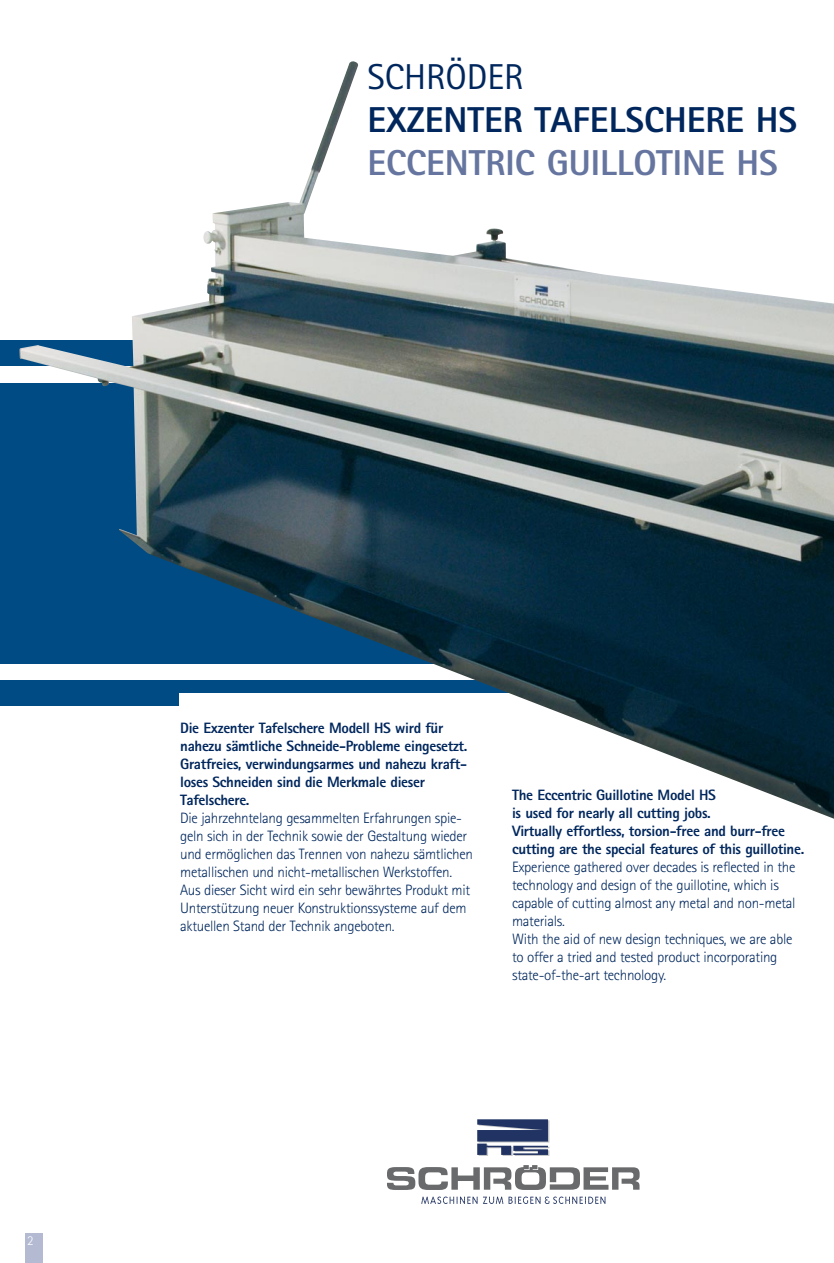
<style>
.page{position:relative;width:834px;height:1263px;background:#fff}
.page>*{position:absolute;margin:0;border:0;box-sizing:border-box;transform-origin:0 0}
.t1{font:800 36px "AT Rotis Sans Serif";color:#00275d}
.t2{font:800 36px "AT Rotis Sans Serif";color:#65759f}
.t3{font:36px "AT Rotis Sans Serif";color:#00275d}
.t4{font:300 15px/18px "AT Rotis Sans Serif";letter-spacing:-.02em;color:#00275d}
.t5{font:800 15px/18px "AT Rotis Sans Serif";letter-spacing:-.02em;color:#00275d}
.t6{font:300 13.5px "AT Rotis Sans Serif";color:#fff}
</style>
<div class="page">
<div style="left:0;top:340px;width:833px;height:26px;background:#004b84"></div>
<div style="left:0;top:680px;width:179px;height:26px;background:#004b84"></div>
<div style="left:0;top:383px;width:833px;height:280px;background:#004b84"></div>
<img style="left:19px;top:61px;width:814px;height:758px">
<svg style="left:421px;top:1196px;width:184px;height:8px"></svg>
<svg style="left:387px;top:1165px;width:252px;height:25px"></svg>
<svg style="left:477px;top:1119px;width:72px;height:37px"></svg>
<div style="left:26px;top:1233px;width:17px;height:30px;background:#b3bad2"></div>
<h1 class="t3" style="left:367px;top:64px;width:157px">SCHRÖDER</h1>
<h1 class="t1" style="left:367px;top:107px;width:431px">EXZENTER TAFELSCHERE HS</h1>
<h1 class="t2" style="left:367px;top:150px;width:412px">ECCENTRIC GUILLOTINE HS</h1>
<p class="t6" style="left:27px;top:1236px;width:8px">2</p>
<p class="t5" style="left:180px;top:721px;width:289px">Die Exzenter Tafelschere Modell HS wird für nahezu sämtliche Schneide-Probleme eingesetzt.<br>Gratfreies, verwindungsarmes und nahezu kraft&shy;loses Schneiden sind die Merkmale dieser Tafelschere.</p>
<p class="t4" style="left:180px;top:810px;width:294px">Die jahrzehntelang gesammelten Erfahrungen spie&shy;geln sich in der Technik sowie der Gestaltung wieder und ermöglichen das Trennen von nahezu sämtlichen metallischen und nicht-metallischen Werkstoffen.<br>Aus dieser Sicht wird ein sehr bewährtes Produkt mit Unterstützung neuer Konstruktionssysteme auf dem aktuellen Stand der Technik angeboten.</p>
<p class="t5" style="left:512px;top:787px;width:293px">The Eccentric Guillotine Model HS<br>is used for nearly all cutting jobs.<br>Virtually effortless, torsion-free and burr-free cutting are the special features of this guillotine.</p>
<p class="t4" style="left:512px;top:859px;width:285px">Experience gathered over decades is reflected in the technology and design of the guillotine, which is capable of cutting almost any metal and non-metal materials.<br>With the aid of new design techniques, we are able to offer a tried and tested product incorporating state-of-the-art technology.</p>
</div>
